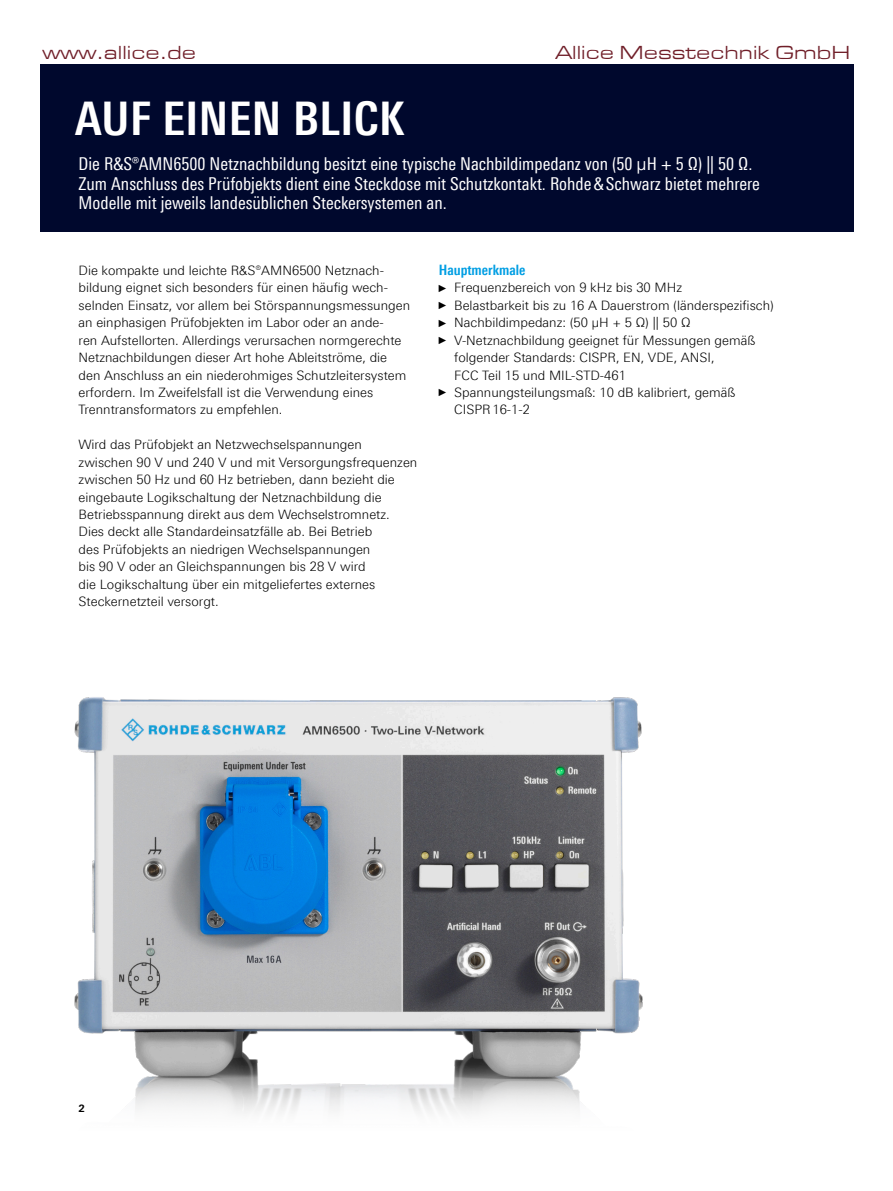
<style>
.page{position:relative;width:893px;height:1191px;background:#fff}
.page>*{position:absolute;margin:0;border:0;box-sizing:border-box;transform-origin:0 0}
.Seiten_Headline_34Pt{font:700 46.5px "Linotype Univers 620 Cn";letter-spacing:.01em;color:#fff}
.t1{font:19.5px "Eurostile Extended Roman DTC";color:#701f29}
.Teaser{font:17.7px/19.5px "Linotype Univers 420 Cn";color:#fff}
.Absatzfett_cyan{font:700 14.4px "Linotype Univers 620 Cn";color:#009ee3}
.Haupttext{font:300 13.05px/17.4px "Linotype Univers 330";color:#000}
.t2{font:700 10.2px "Linotype Univers 630";color:#000}
.s1{font-family:"Arial Narrow";font-weight:400;font-size:10.35px}
</style>
<div class="page">
<div style="left:40px;top:64px;width:813px;height:167px;background:#00082d"></div>
<img style="left:74px;top:697px;width:569px;height:417px">
<h2 class="t1" style="left:43px;top:43px;width:155px">www.allice.de</h2>
<h2 class="t1" style="left:555px;top:43px;width:296px">Allice Messtechnik GmbH</h2>
<p class="Seiten_Headline_34Pt" style="left:75px;top:91px;width:331px">AUF EINEN BLICK</p>
<p class="Teaser" style="left:79px;top:154px;width:683px">Die R&amp;S®AMN6500 Netznachbildung besitzt eine typische Nachbildimpedanz von (50 µH + 5 Ω) || 50 Ω.<br>Zum Anschluss des Prüfobjekts dient eine Steckdose mit Schutzkontakt. Rohde&amp;Schwarz bietet mehrere<br>Modelle mit jeweils landesüblichen Steckersystemen an.</p>
<p class="Haupttext" style="left:79px;top:261px;width:333px">Die kompakte und leichte R&amp;S®AMN6500 Netznach&shy;bildung eignet sich besonders für einen häufig wech&shy;selnden Einsatz, vor allem bei Störspannungsmessungen an einphasigen Prüfobjekten im Labor oder an ande-<br>ren Aufstellorten. Allerdings verursachen normgerechte Netznachbildungen dieser Art hohe Ableitströme, die den Anschluss an ein niederohmiges Schutzleitersystem erfordern. Im Zweifelsfall ist die Verwendung eines Trenntransformators zu empfehlen.</p>
<p class="Haupttext" style="left:79px;top:436px;width:340px">Wird das Prüfobjekt an Netzwechselspannungen -zwischen 90 V und 240 V und mit Versorgungs-frequenzen zwischen 50 Hz und 60 Hz betrieben, dann bezieht die eingebaute Logikschaltung der Netznachbildung die Betriebsspannung direkt aus dem Wechselstromnetz.<br>Dies deckt alle Standardeinsatzfälle ab. Bei Betrieb<br>des Prüfobjekts an niedrigen Wechselspannungen<br>bis 90 V oder an Gleichspannungen bis 28 V wird<br>die Logikschaltung über ein mitgeliefertes externes Steckernetzteil versorgt.</p>
<p class="Absatzfett_cyan" style="left:439px;top:261px;width:88px">Hauptmerkmale</p>
<p class="Haupttext" style="left:439px;top:279px;width:245px"><span class="s1">►</span> Frequenzbereich von 9 kHz bis 30 MHz</p>
<p class="Haupttext" style="left:439px;top:296px;width:337px"><span class="s1">►</span> Belastbarkeit bis zu 16 A Dauerstrom (länderspezifisch)</p>
<p class="Haupttext" style="left:439px;top:314px;width:253px"><span class="s1">►</span> Nachbildimpedanz: (50 µH + 5 Ω) || 50 Ω</p>
<p class="Haupttext" style="left:454px;top:331px;width:303px;text-indent:-15px"><span class="s1">►</span> V-Netznachbildung geeignet für Messungen gemäß folgender Standards: CISPR, EN, VDE, ANSI,<br>FCC Teil 15 und MIL-STD-461</p>
<p class="Haupttext" style="left:454px;top:383px;width:283px;text-indent:-15px"><span class="s1">►</span> Spannungsteilungsmaß: 10 dB kalibriert, gemäß<br>CISPR16-1-2</p>
<p class="t2" style="left:79px;top:1101px;width:8px">2</p>
</div>
